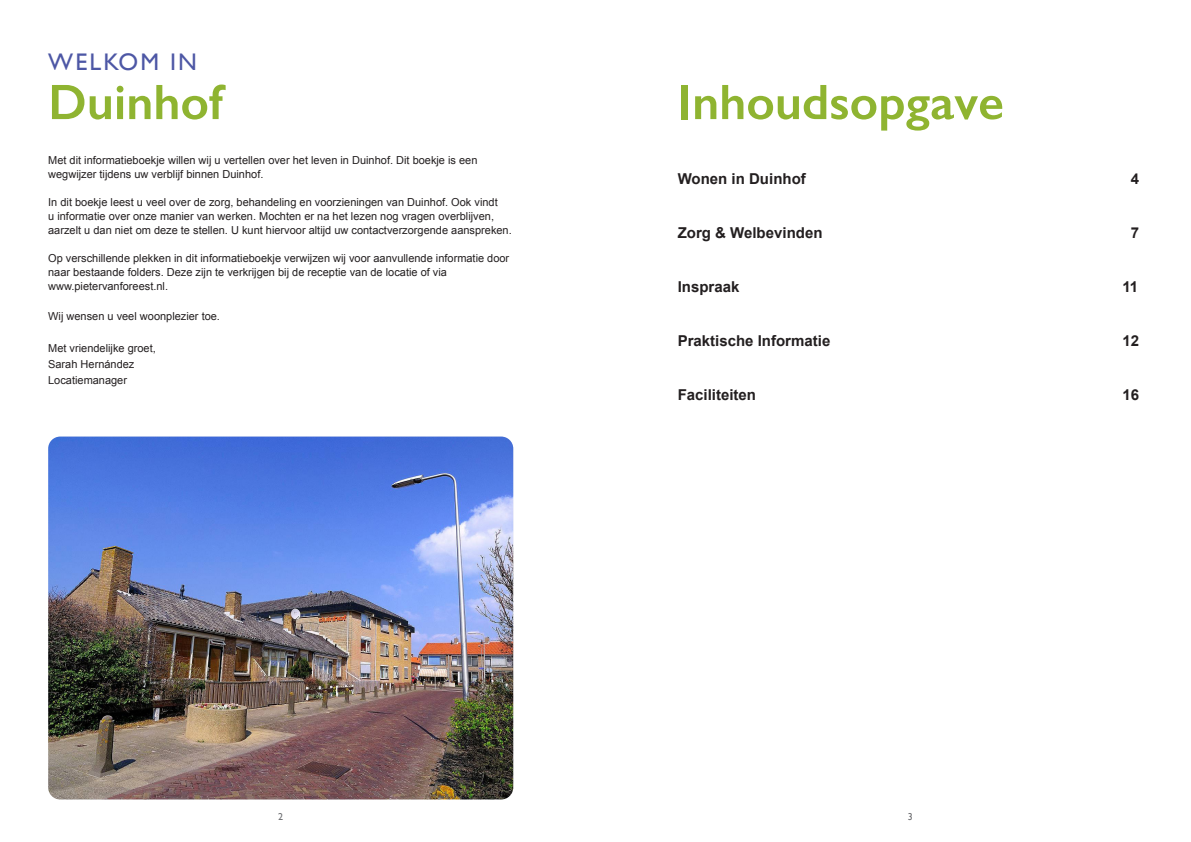
<style>
.page{position:relative;width:1191px;height:842px;background:#fff}
.page>*{position:absolute;margin:0;border:0;box-sizing:border-box;transform-origin:0 0}
.Kop_3{font:600 50px "Gill Sans";color:#8fb431}
.Kop_3-2{font:24px "Gill Sans";letter-spacing:.09em;color:#4d57a5}
.kop_2{font:700 15px "Arial";color:#231f20}
.Kop_3-3{font:11px/14px "Arial";color:#231f20}
.body{font:11px "Arial";color:#231f20}
.t1{font:10px "Gill Sans";color:#6c6d70}
</style>
<div class="page">
<img style="left:48px;top:437px;width:465px;height:362px">
<p class="Kop_3-2" style="left:48px;top:48px;width:150px">WELKOM IN</p>
<p class="Kop_3" style="left:48px;top:72px;width:176px">Duinhof</p>
<p class="Kop_3-3" style="left:48px;top:153px;width:431px">Met dit informatieboekje willen wij u vertellen over het leven in Duinhof. Dit boekje is een wegwijzer tijdens uw verblijf binnen Duinhof.</p>
<p class="Kop_3-3" style="left:48px;top:195px;width:465px">In dit boekje leest u veel over de zorg, behandeling en voorzieningen van Duinhof. Ook vindt<br>u informatie over onze manier van werken. Mochten er na het lezen nog vragen overblijven, aarzelt u dan niet om deze te stellen. U kunt hiervoor altijd uw contactverzorgende aanspreken.</p>
<p class="Kop_3-3" style="left:48px;top:251px;width:462px">Op verschillende plekken in dit informatieboekje verwijzen wij voor aanvullende informatie door naar bestaande folders. Deze zijn te verkrijgen bij de receptie van de locatie of via</p>
<p class="Kop_3-3" style="left:48px;top:279px;width:121px">www.pietervanforeest.nl.</p>
<p class="Kop_3-3" style="left:48px;top:309px;width:173px">Wij wensen u veel woonplezier toe.</p>
<p class="body" style="left:48px;top:341px;width:109px">Met vriendelijke groet,</p>
<p class="body" style="left:48px;top:357px;width:88px">Sarah Hernández</p>
<p class="body" style="left:48px;top:373px;width:80px">Locatiemanager</p>
<p class="Kop_3" style="left:677px;top:72px;width:328px">Inhoudsopgave</p>
<p class="kop_2" style="left:677px;top:169px;width:130px">Wonen in Duinhof</p>
<p class="kop_2" style="left:1130px;top:169px;width:10px">4</p>
<p class="kop_2" style="left:677px;top:223px;width:146px">Zorg &amp; Welbevinden</p>
<p class="kop_2" style="left:1130px;top:223px;width:10px">7</p>
<p class="kop_2" style="left:677px;top:277px;width:63px">Inspraak</p>
<p class="kop_2" style="left:1122px;top:277px;width:17px">11</p>
<p class="kop_2" style="left:677px;top:331px;width:154px">Praktische Informatie</p>
<p class="kop_2" style="left:1122px;top:331px;width:18px">12</p>
<p class="kop_2" style="left:677px;top:385px;width:80px">Faciliteiten</p>
<p class="kop_2" style="left:1122px;top:385px;width:18px">16</p>
<p class="t1" style="left:278px;top:810px;width:6px">2</p>
<p class="t1" style="left:907px;top:810px;width:6px">3</p>
</div>
